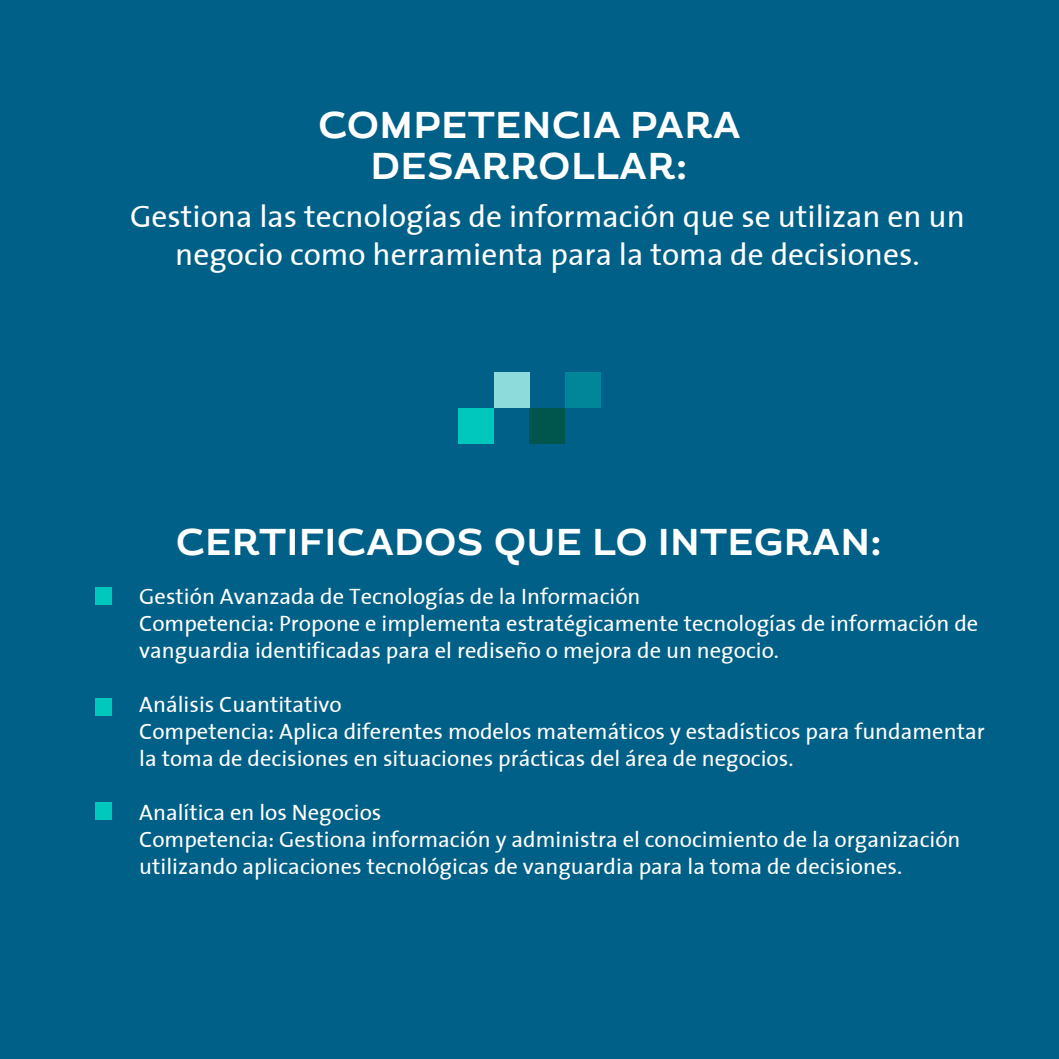
<style>
.page{position:relative;width:1059px;height:1059px;background:#006087}
.page>*{position:absolute;margin:0;border:0;box-sizing:border-box;transform-origin:0 0}
.t1{font:700 37.35px/41.4px "Magallanes";letter-spacing:.025em;color:#fff;text-align:center}
.t2{font:31.5px/37.8px "The Sans";color:#fff;text-align:center}
.t3{font:22.5px/27px "The Sans";color:#fff}
</style>
<div class="page">
<div style="left:565px;top:372px;width:35px;height:36px;background:#008599"></div>
<div style="left:529px;top:408px;width:36px;height:35px;background:#00554c"></div>
<div style="left:494px;top:372px;width:35px;height:36px;background:#8ddcdb"></div>
<div style="left:459px;top:408px;width:35px;height:35px;background:#00c8bc"></div>
<div style="left:95px;top:587px;width:16px;height:18px;background:#00c8bc"></div>
<div style="left:95px;top:698px;width:17px;height:18px;background:#00c8bc"></div>
<div style="left:96px;top:802px;width:16px;height:17px;background:#00c8bc"></div>
<h1 class="t1" style="left:318px;top:105px;width:423px">COMPETENCIA PARA<br>DESARROLLAR:</h1>
<h2 class="t2" style="left:130px;top:196px;width:836px">Gestiona las tecnologías de información que se utilizan en un negocio como herramienta para la toma de decisiones.</h2>
<h1 class="t1" style="left:176px;top:522px;width:707px">CERTIFICADOS QUE LO INTEGRAN:</h1>
<p class="t3" style="left:139px;top:582px;width:840px">Gestión Avanzada de Tecnologías de la Información<br>Competencia: Propone e implementa estratégicamente tecnologías de información de vanguardia identificadas para el rediseño o mejora de un negocio.</p>
<p class="t3" style="left:139px;top:690px;width:847px">Análisis Cuantitativo<br>Competencia: Aplica diferentes modelos matemáticos y estadísticos para fundamentar la toma de decisiones en situaciones prácticas del área de negocios.</p>
<p class="t3" style="left:139px;top:798px;width:823px">Analítica en los Negocios<br>Competencia: Gestiona información y administra el conocimiento de la organización utilizando aplicaciones tecnológicas de vanguardia para la toma de decisiones.</p>
</div>
